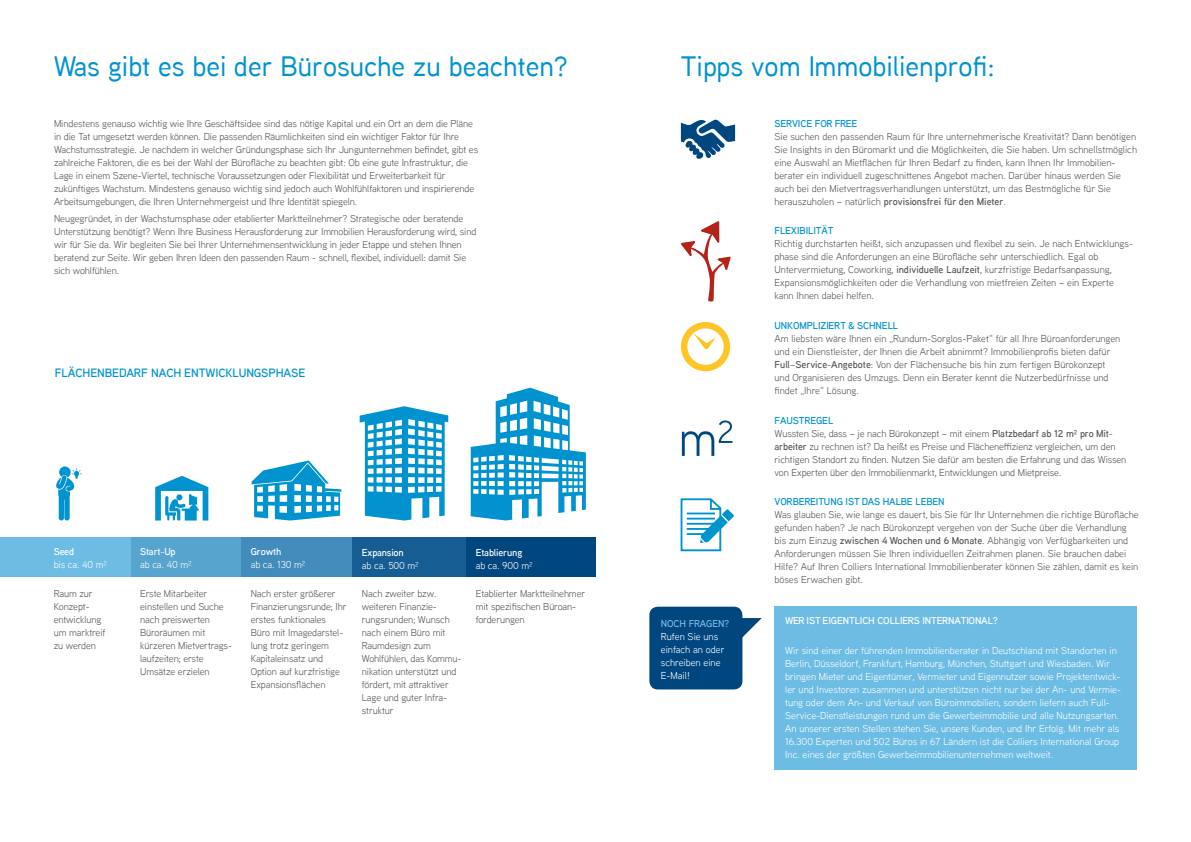
<style>
.page{position:relative;width:1191px;height:842px;background:#fff}
.page>*{position:absolute;margin:0;border:0;box-sizing:border-box;transform-origin:0 0}
.t1{font:50px "Aaux Next";color:#00467f}
.t2{font:500 28px "Aaux Next";color:#0093d0}
.t3{font:600 12px "Aaux Next";letter-spacing:-.01em;color:#0093d0}
.t4{font:10px/13px "Aaux Next";letter-spacing:-.01em;color:#58595b}
.t5{font:10px/13px "Aaux Next";color:#fff}
.t6{font:600 10px "Aaux Next";letter-spacing:-.01em;color:#fff}
.t7{font:600 10px "Aaux Next";letter-spacing:-.01em;color:#0093d0}
.t8{font:600 10px "Aaux Next";letter-spacing:-.01em;color:#6dbce3}
.s1{font-weight:600}
.s2{font-weight:600;color:#0093d0}
</style>
<div class="page">
<svg style="left:681px;top:322px;width:49px;height:49px"></svg>
<svg style="left:680px;top:498px;width:54px;height:54px"></svg>
<svg style="left:681px;top:119px;width:54px;height:40px"></svg>
<svg style="left:681px;top:221px;width:50px;height:81px"></svg>
<div style="left:649px;top:607px;width:93px;height:82px;background:#00467f;border-radius:9px"></div>
<div style="left:774px;top:607px;width:363px;height:163px;background:#6dbce3"></div>
<svg style="left:742px;top:618px;width:19px;height:32px"></svg>
<svg style="left:251px;top:460px;width:90px;height:60px"></svg>
<div style="left:0;top:537px;width:595px;height:40px;background:#00467f"></div>
<div style="left:130px;top:537px;width:111px;height:40px;background:#57a4cf"></div>
<div style="left:241px;top:537px;width:111px;height:40px;background:#418cbb"></div>
<div style="left:352px;top:537px;width:114px;height:40px;background:#155d92"></div>
<div style="left:0;top:537px;width:130px;height:40px;background:#6dbce3"></div>
<svg style="left:155px;top:476px;width:53px;height:44px"></svg>
<svg style="left:471px;top:388px;width:115px;height:132px"></svg>
<svg style="left:360px;top:406px;width:88px;height:114px"></svg>
<svg style="left:56px;top:466px;width:26px;height:54px"></svg>
<h2 class="t2" style="left:54px;top:47px;width:515px">Was gibt es bei der Bürosuche zu beachten?</h2>
<h2 class="t2" style="left:681px;top:47px;width:315px">Tipps vom Immobilienprofi:</h2>
<p class="t4" style="left:54px;top:116px;width:425px">Mindestens genauso wichtig wie Ihre Geschäftsidee sind das nötige Kapital und ein Ort an dem die Pläne in die Tat umgesetzt werden können. Die passenden Räumlichkeiten sind ein wichtiger Faktor für Ihre Wachstumsstrategie. Je nachdem in welcher Gründungsphase sich Ihr Jungunternehmen befindet, gibt es zahlreiche Faktoren, die es bei der Wahl der Bürofläche zu beachten gibt: Ob eine gute Infrastruktur, die Lage in einem Szene-Viertel, technische Voraussetzungen oder Flexibilität und Erweiterbarkeit für zukünftiges Wachstum. Mindestens genauso wichtig sind jedoch auch Wohlfühlfaktoren und inspirierende Arbeitsumgebungen, die Ihren Unternehmergeist und Ihre Identität spiegeln.</p>
<p class="t4" style="left:54px;top:212px;width:424px">Neugegründet, in der Wachstumsphase oder etablierter Marktteilnehmer? Strategische oder beratende Unterstützung benötigt? Wenn Ihre Business Herausforderung zur Immobilien Herausforderung wird, sind wir für Sie da. Wir begleiten Sie bei Ihrer Unternehmensentwicklung in jeder Etappe und stehen Ihnen beratend zur Seite. Wir geben Ihren Ideen den passenden Raum - schnell, flexibel, individuell: damit Sie sich wohlfühlen.</p>
<p class="t3" style="left:55px;top:364px;width:252px">FLÄCHENBEDARF NACH ENTWICKLUNGSPHASE</p>
<p class="t6" style="left:54px;top:544px;width:22px">Seed</p>
<p class="t5" style="left:54px;top:557px;width:55px">bis ca. 40 m²</p>
<p class="t6" style="left:140px;top:544px;width:37px">Start-Up</p>
<p class="t5" style="left:140px;top:557px;width:53px">ab ca. 40 m²</p>
<p class="t6" style="left:251px;top:544px;width:32px">Growth</p>
<p class="t5" style="left:251px;top:557px;width:56px">ab ca. 130 m²</p>
<p class="t6" style="left:362px;top:545px;width:43px">Expansion</p>
<p class="t5" style="left:362px;top:558px;width:58px">ab ca. 500 m²</p>
<p class="t6" style="left:476px;top:545px;width:48px">Etablierung</p>
<p class="t5" style="left:476px;top:558px;width:58px">ab ca. 900 m²</p>
<p class="t4" style="left:54px;top:586px;width:53px">Raum zur<br>Konzept&shy;entwicklung um marktreif zu werden</p>
<p class="t4" style="left:140px;top:586px;width:92px">Erste Mitarbeiter einstellen und Suche nach preiswerten<br>Büroräumen mit kürzeren Mietvertrags&shy;laufzeiten; erste<br>Umsätze erzielen</p>
<p class="t4" style="left:251px;top:586px;width:97px">Nach erster größerer<br>Finanzierungsrunde; Ihr erstes funktionales<br>Büro mit Imagedarstel&shy;lung trotz geringem<br>Kapitaleinsatz und<br>Option auf kurzfristige<br>Expansionsflächen</p>
<p class="t4" style="left:362px;top:586px;width:101px">Nach zweiter bzw. weiteren Finanzie&shy;rungsrunden; Wunsch nach einem Büro mit<br>Raumdesign zum<br>Wohlfühlen, das Kommu&shy;nikation unterstützt und fördert, mit attraktiver<br>Lage und guter Infra&shy;struktur</p>
<p class="t4" style="left:476px;top:586px;width:111px">Etablierter Marktteilnehmer mit spezifischen Büroan&shy;forderungen</p>
<h1 class="t1" style="left:678px;top:405px;width:57px">m²</h1>
<p class="t8" style="left:661px;top:617px;width:70px">NOCH FRAGEN?</p>
<p class="t5" style="left:661px;top:630px;width:65px">Rufen Sie uns einfach an oder schreiben eine<br>E-Mail!</p>
<p class="t7" style="left:774px;top:116px;width:84px">SERVICE FOR FREE</p>
<p class="t4" style="left:774px;top:129px;width:364px">Sie suchen den passenden Raum für Ihre unternehmerische Kreativität? Dann benötigen Sie Insights in den Büromarkt und die Möglichkeiten, die Sie haben. Um schnellstmöglich eine Auswahl an Mietflächen für Ihren Bedarf zu finden, kann Ihnen Ihr Immobilien&shy;berater ein individuell zugeschnittenes Angebot machen. Darüber hinaus werden Sie auch bei den Mietvertragsverhandlungen unterstützt, um das Bestmögliche für Sie herauszuholen – natürlich <span class="s1">provisionsfrei für den Mieter</span>.</p>
<p class="t7" style="left:774px;top:224px;width:61px">FLEXIBILITÄT</p>
<p class="t4" style="left:774px;top:237px;width:360px">Richtig durchstarten heißt, sich anzupassen und flexibel zu sein. Je nach Entwicklungs&shy;phase sind die Anforderungen an eine Bürofläche sehr unterschiedlich. Egal ob Untervermietung, Coworking, <span class="s1">individuelle Laufzeit</span>, kurzfristige Bedarfsanpassung, Expansionsmöglichkeiten oder die Verhandlung von mietfreien Zeiten – ein Experte kann Ihnen dabei helfen.</p>
<p class="t7" style="left:774px;top:319px;width:125px">UNKOMPLIZIERT &amp; SCHNELL</p>
<p class="t4" style="left:774px;top:332px;width:347px">Am liebsten wäre Ihnen ein „Rundum-Sorglos-Paket“ für all Ihre Büroanforderungen und ein Dienstleister, der Ihnen die Arbeit abnimmt? Immobilienprofis bieten dafür <span class="s1">Full–Service-Angebote</span>: Von der Flächensuche bis hin zum fertigen Bürokonzept und Organisieren des Umzugs. Denn ein Berater kennt die Nutzerbedürfnisse und findet „Ihre“ Lösung.</p>
<p class="t4" style="left:774px;top:413px;width:353px"><span class="s2">FAUSTREGEL<br></span>Wussten Sie, dass – je nach Bürokonzept – mit einem <span class="s1">Platzbedarf ab 12 m² pro Mit&shy;arbeiter</span> zu rechnen ist? Da heißt es Preise und Flächeneffizienz vergleichen, um den richtigen Standort zu finden. Nutzen Sie dafür am besten die Erfahrung und das Wissen von Experten über den Immobilienmarkt, Entwicklungen und Mietpreise.</p>
<p class="t7" style="left:774px;top:495px;width:172px">VORBEREITUNG IST DAS HALBE LEBEN</p>
<p class="t4" style="left:774px;top:508px;width:366px">Was glauben Sie, wie lange es dauert, bis Sie für Ihr Unternehmen die richtige Bürofläche gefunden haben? Je nach Bürokonzept vergehen von der Suche über die Verhandlung bis zum Einzug <span class="s1">zwischen 4 Wochen und 6 Monate</span>. Abhängig von Verfügbarkeiten und Anforderungen müssen Sie Ihren individuellen Zeitrahmen planen. Sie brauchen dabei Hilfe? Auf Ihren Colliers International Immobilienberater können Sie zählen, damit es kein böses Erwachen gibt.</p>
<p class="t6" style="left:785px;top:613px;width:214px">WER IST EIGENTLICH COLLIERS INTERNATIONAL?</p>
<p class="t5" style="left:785px;top:644px;width:337px">Wir sind einer der führenden Immobilienberater in Deutschland mit Standorten in Berlin, Düsseldorf, Frankfurt, Hamburg, München, Stuttgart und Wiesbaden. Wir bringen Mieter und Eigentümer, Vermieter und Eigennutzer sowie Projektentwick&shy;ler und Investoren zusammen und unterstützen nicht nur bei der An- und Vermie&shy;tung oder dem An- und Verkauf von Büroimmobilien, sondern liefern auch Full-Service-Dienstleistungen rund um die Gewerbeimmobilie und alle Nutzungsarten.<br>An unserer ersten Stellen stehen Sie, unsere Kunden, und Ihr Erfolg. Mit mehr als 16.300 Experten und 502 Büros in 67 Ländern ist die Colliers International Group Inc. eines der größten Gewerbeimmobilienunternehmen weltweit.</p>
</div>
